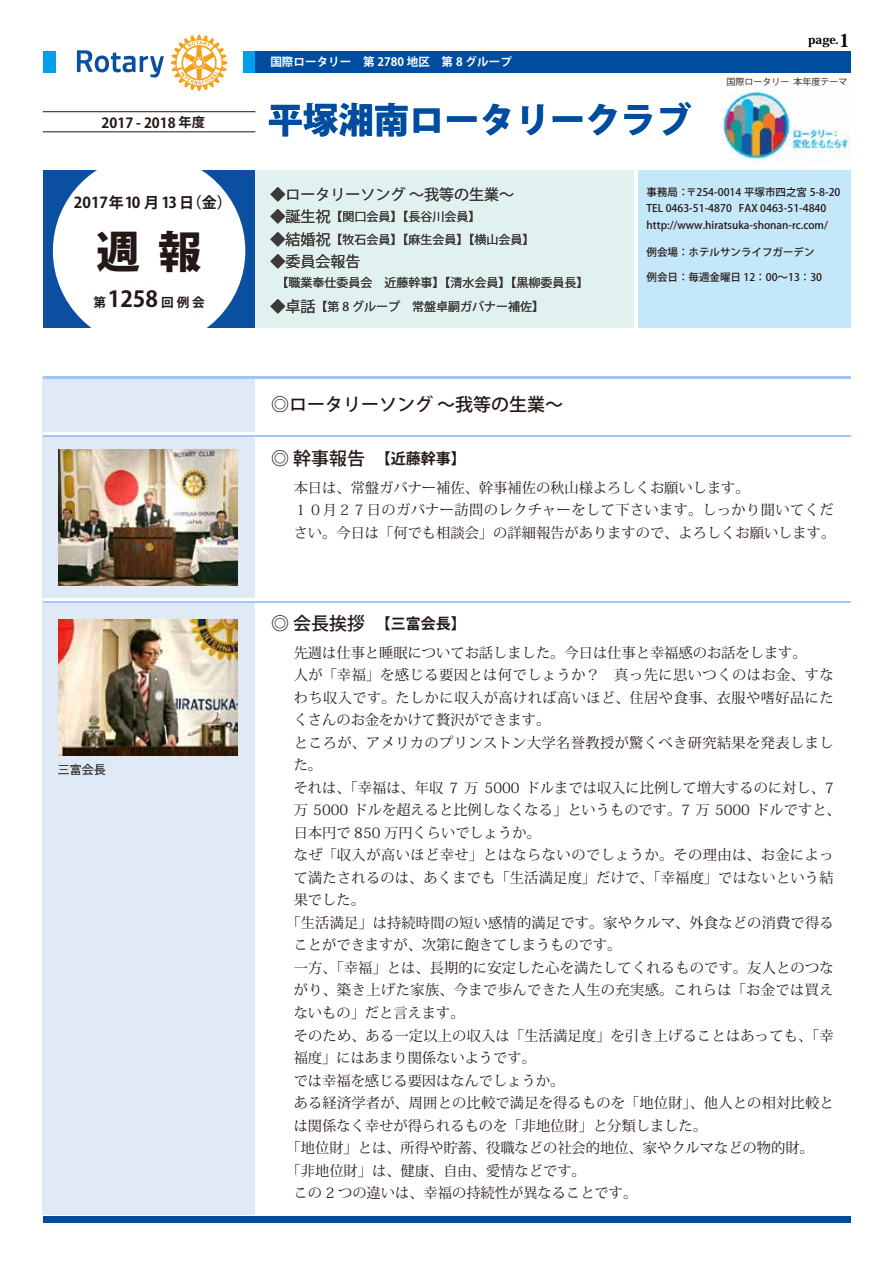
<style>
.page{position:relative;width:893px;height:1263px;background:#fff}
.page>*{position:absolute;margin:0;border:0;box-sizing:border-box;transform-origin:0 0}
.t1{font:800 43.65px "Koz Go Pr 6 N";color:#231815}
.t2{font:800 35.25px "Koz Go Pr 6 N";color:#004da0}
.t3{font:500 18px "Koz Go Pro";color:#231815}
.t4{font:15px "Koz Go Pro";color:#3e3a39}
.t5{font:700 15px "Koz Go Pro";color:#231815}
.t6{font:14.25px/22.5px "Koz Min Pr 6 N";letter-spacing:.015em;color:#231815}
.t7{font:14.25px "Koz Min Pr 6 N";letter-spacing:.035em;color:#231815}
.t8{font:700 13.8px "Koz Go Pro";color:#231815}
.t9{font:700 12.6px "Koz Go Pro";color:#231815}
.t10{font:12px "Koz Go Pro";color:#3e3a39}
.t11{font:800 12px "Koz Min Pr 6 N";color:#000}
.t12{font:700 11.55px "Koz Go Pro";color:#fff}
.t13{font:500 10.5px/16.5px "Koz Go Pro";color:#231815}
.t14{font:9px "Koz Go Pro";color:#231815}
.s1{font-size:13.2px}
.s2{font-size:21.9px}
.s3{font-size:18px}
.s4{font-size:15px}
.s5{font-family:"Koz Go Pr 6 N";font-weight:700;font-size:15px}
</style>
<div class="page">
<img style="left:722px;top:87px;width:129px;height:76px">
<div style="left:43px;top:170px;width:212px;height:157px;background:#0b4fa1"></div>
<div style="left:53px;top:155px;width:192px;height:192px;background:#fff;border-radius:50%"></div>
<div style="left:42px;top:376px;width:212px;height:839px;background:#e0e9f6"></div>
<hr style="left:43px;top:376px;width:808px;height:2px;background:#a2c4ff">
<hr style="left:43px;top:435px;width:808px;height:2px;background:#a2c4ff">
<hr style="left:43px;top:432px;width:808px;height:3px;background:#fff">
<hr style="left:43px;top:601px;width:808px;height:2px;background:#a2c4ff">
<hr style="left:43px;top:599px;width:808px;height:2px;background:#fff">
<div style="left:43px;top:1216px;width:808px;height:7px;background:#004da0"></div>
<div style="left:43px;top:51px;width:13px;height:21px;background:#009fe8"></div>
<div style="left:243px;top:51px;width:12px;height:21px;background:#009fe8"></div>
<div style="left:255px;top:170px;width:379px;height:157px;background:#e0f1f0"></div>
<div style="left:638px;top:170px;width:213px;height:157px;background:#c5e7fa"></div>
<div style="left:256px;top:51px;width:595px;height:21px;background:#004da0"></div>
<svg style="left:77px;top:50px;width:87px;height:28px"></svg>
<svg style="left:171px;top:35px;width:56px;height:56px"></svg>
<hr style="left:43px;top:131px;width:212px;height:1px;background:#231815">
<hr style="left:43px;top:111px;width:212px;height:1px;background:#231815">
<img style="left:59px;top:620px;width:178px;height:136px">
<img style="left:59px;top:450px;width:178px;height:136px">
<p class="t8" style="left:102px;top:114px;width:105px">2017 - 2018 <span class="s1">年度</span></p>
<p class="t5" style="left:74px;top:193px;width:159px">2017年10 月 13日（金）</p>
<h1 class="t1" style="left:96px;top:227px;width:107px">週 報</h1>
<p class="t9" style="left:93px;top:294px;width:113px">第<span class="s2">1258</span> 回 例 会</p>
<p class="t10" style="left:58px;top:762px;width:49px">三富会長</p>
<p class="t12" style="left:270px;top:54px;width:243px">国際ロータリー　第 2780 地区　第 8 グループ</p>
<h2 class="t2" style="left:268px;top:101px;width:425px">平塚湘南ロータリークラブ</h2>
<p class="t11" style="left:808px;top:33px;width:43px">page.<span class="s3">1</span></p>
<p class="t14" style="left:726px;top:76px;width:123px">国際ロータリー 本年度テーマ</p>
<p class="t4" style="left:270px;top:185px;width:260px">◆ロータリーソング ～我等の生業～　</p>
<p class="t10" style="left:270px;top:209px;width:211px"><span class="s4">◆誕生祝</span>【関口会員】【長谷川会員】</p>
<p class="t10" style="left:270px;top:232px;width:265px"><span class="s4">◆結婚祝</span>【牧石会員】【麻生会員】【横山会員】</p>
<p class="t4" style="left:270px;top:252px;width:91px">◆委員会報告</p>
<p class="t10" style="left:270px;top:275px;width:319px">　【職業奉仕委員会　近藤幹事】【清水会員】【黒柳委員長】</p>
<p class="t10" style="left:270px;top:299px;width:275px"><span class="s4">◆卓話</span>【第 8 グループ　常盤卓嗣ガバナー補佐】</p>
<p class="t13" style="left:647px;top:184px;width:195px">事務局：〒254-0014 平塚市四之宮 5-8-20<br>TEL 0463-51-4870 FAX 0463-51-4840 http://www.hiratsuka-shonan-rc.com/</p>
<p class="t13" style="left:647px;top:244px;width:170px">例会場：ホテルサンライフガーデン</p>
<p class="t13" style="left:647px;top:270px;width:177px">例会日：毎週金曜日 12：00～13：30</p>
<p class="t3" style="left:271px;top:393px;width:294px">◎ロータリーソング ～我等の生業～</p>
<p class="t3" style="left:271px;top:447px;width:196px">◎ 幹事報告　<span class="s5">【近藤幹事】</span></p>
<p class="t6" style="left:294px;top:477px;width:543px">本日は、常盤ガバナー補佐、幹事補佐の秋山様よろしくお願いします。<br>１０月２７日のガバナー訪問のレクチャーをして下さいます。しっかり聞いてください。今日は「何でも相談会」の詳細報告がありますので、よろしくお願いします。</p>
<p class="t3" style="left:271px;top:612px;width:196px">◎ 会長挨拶　<span class="s5">【三富会長】</span></p>
<p class="t6" style="left:294px;top:642px;width:514px">先週は仕事と睡眠についてお話しました。今日は仕事と幸福感のお話をします。</p>
<p class="t7" style="left:294px;top:667px;width:541px">人が「幸福」を感じる要因とは何でしょうか？　真っ先に思いつくのはお金、すな</p>
<p class="t6" style="left:294px;top:687px;width:542px">わち収入です。たしかに収入が高ければ高いほど、住居や食事、衣服や嗜好品にた</p>
<p class="t6" style="left:294px;top:709px;width:258px">くさんのお金をかけて贅沢ができます。</p>
<p class="t6" style="left:294px;top:732px;width:541px">ところが、アメリカのプリンストン大学名誉教授が驚くべき研究結果を発表しまし</p>
<p class="t6" style="left:294px;top:754px;width:30px">た。</p>
<p class="t6" style="left:294px;top:777px;width:542px">それは、「幸福は、年収 7 万 5000 ドルまでは収入に比例して増大するのに対し、7</p>
<p class="t6" style="left:294px;top:799px;width:549px">万 5000 ドルを超えると比例しなくなる」というものです。7 万 5000 ドルですと、</p>
<p class="t6" style="left:294px;top:822px;width:249px">日本円で 850 万円くらいでしょうか。</p>
<p class="t6" style="left:294px;top:844px;width:542px">なぜ「収入が高いほど幸せ」とはならないのでしょうか。その理由は、お金によっ</p>
<p class="t6" style="left:294px;top:867px;width:541px">て満たされるのは、あくまでも「生活満足度」だけで、「幸福度」ではないという結</p>
<p class="t6" style="left:294px;top:889px;width:73px">果でした。</p>
<p class="t6" style="left:287px;top:912px;width:549px">「生活満足」は持続時間の短い感情的満足です。家やクルマ、外食などの消費で得る</p>
<p class="t6" style="left:294px;top:934px;width:329px">ことができますが、次第に飽きてしまうものです。</p>
<p class="t6" style="left:294px;top:957px;width:541px">一方、「幸福」とは、長期的に安定した心を満たしてくれるものです。友人とのつな</p>
<p class="t6" style="left:294px;top:979px;width:542px">がり、築き上げた家族、今まで歩んできた人生の充実感。これらは「お金では買え</p>
<p class="t6" style="left:294px;top:1002px;width:172px">ないもの」だと言えます。</p>
<p class="t6" style="left:294px;top:1024px;width:541px">そのため、ある一定以上の収入は「生活満足度」を引き上げることはあっても、「幸</p>
<p class="t6" style="left:294px;top:1047px;width:244px">福度」にはあまり関係ないようです。</p>
<p class="t6" style="left:294px;top:1069px;width:272px">では幸福を感じる要因はなんでしょうか。</p>
<p class="t6" style="left:294px;top:1092px;width:541px">ある経済学者が、周囲との比較で満足を得るものを「地位財」、他人との相対比較と</p>
<p class="t6" style="left:294px;top:1114px;width:415px">は関係なく幸せが得られるものを「非地位財」と分類しました。</p>
<p class="t6" style="left:287px;top:1137px;width:529px">「地位財」とは、所得や貯蓄、役職などの社会的地位、家やクルマなどの物的財。</p>
<p class="t6" style="left:287px;top:1159px;width:301px">「非地位財」は、健康、自由、愛情などです。</p>
<p class="t6" style="left:294px;top:1182px;width:345px">この 2 つの違いは、幸福の持続性が異なることです。</p>
</div>
